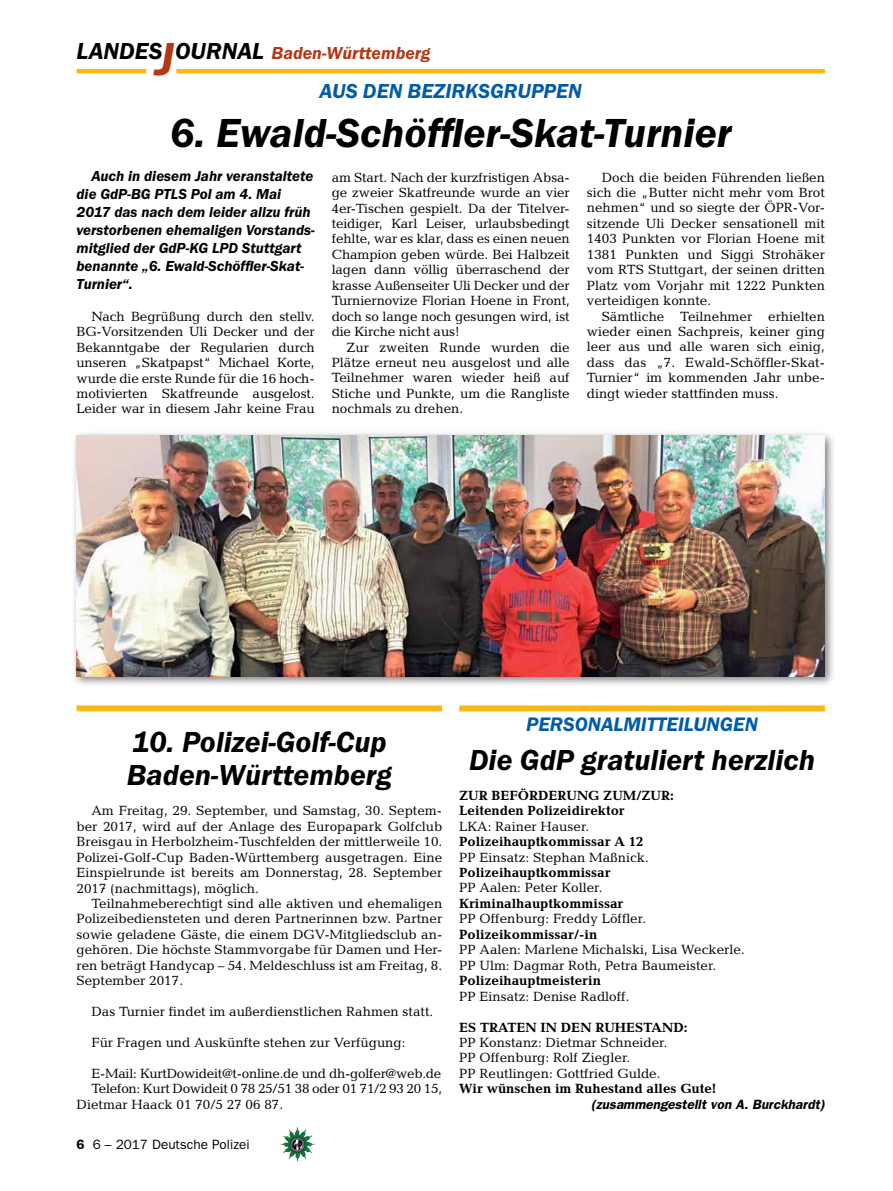
<style>
.page{position:relative;width:893px;height:1191px;background:#fff}
.page>*{position:absolute;margin:0;border:0;box-sizing:border-box;transform-origin:0 0}
.t1{font:italic 600 42px "Franklin Gothic Itc T";color:#000}
.t2{font:italic 600 30px/33px "Franklin Gothic Itc T";color:#000}
.t3{font:italic 600 21px "Franklin Gothic Itc T";color:#005baa}
.t4{font:italic 600 20.25px "Franklin Gothic Itc T";color:#005baa}
.t5{font:italic 600 18px "Franklin Gothic Itc T";color:#b33916}
.t6{font:italic 600 15px/18px "Franklin Gothic Itc T";color:#000}
.t7{font:13.5px/15.5px "Candida";color:#000;text-align:justify}
.t8{font:700 13.5px/15.5px "Candida";color:#000}
.t9{font:13.5px "Candida";letter-spacing:-.02em;color:#000}
.t10{font:italic 600 13.5px "Franklin Gothic";color:#000}
.t11{font:13.5px "Franklin Gothic";color:#000}
.s1{font-size:24px;color:#000}
.s2{font-size:48px}
.s3{font-weight:600}
</style>
<div class="page">
<hr style="left:77px;top:69px;width:69px;height:4px;background:#fdb913">
<hr style="left:176px;top:69px;width:649px;height:4px;background:#fdb913">
<img style="left:281px;top:1128px;width:16px;height:24px">
<div style="left:71px;top:430px;width:765px;height:257px;background:#000;opacity:.5"></div>
<img style="left:77px;top:435px;width:748px;height:241px">
<div style="left:459px;top:705px;width:366px;height:6px;background:#fdb913"></div>
<div style="left:77px;top:705px;width:365px;height:6px;background:#fdb913"></div>
<h3 class="t5" style="left:77px;top:42px;width:355px"><span class="s1">LANDES</span><span class="s2">J</span><span class="s1">OURNAL</span> Baden-Württemberg</h3>
<h3 class="t3" style="left:320px;top:79px;width:58px">Aus den</h3>
<h3 class="t3" style="left:408px;top:79px;width:85px">Bezir ksgruppen</h3>
<h1 class="t1" style="left:170px;top:109px;width:563px">6. Ewald-Schöffler-Skat-Turnier</h1>
<p class="t7" style="left:332px;top:169px;width:240px">am Start. Nach der kurzfristigen Absa&shy;ge zweier Skatfreunde wurde an vier 4er-Tischen gespielt. Da der Titelver&shy;teidiger, Karl Leiser, urlaubsbedingt fehlte, war es klar, dass es einen neuen Champion geben würde. Bei Halbzeit lagen dann völlig überraschend der krasse Außenseiter Uli Decker und der Turniernovize Florian Hoene in Front, doch so lange noch gesungen wird, ist die Kirche nicht aus!</p>
<p class="t7" style="left:332px;top:339px;width:240px;text-indent:15px">Zur zweiten Runde wurden die Plätze erneut neu ausgelost und alle Teilnehmer waren wieder heiß auf Stiche und Punkte, um die Rangliste nochmals zu drehen.</p>
<p class="t6" style="left:77px;top:167px;width:240px;text-indent:15px">Auch in diesem Jahr veranstaltete die GdP-BG PTLS Pol am 4. Mai<br>2017 das nach dem leider allzu früh verstorbenen ehemaligen Vorstands&shy;mitglied der GdP-KG LPD Stuttgart benannte „6. Ewald-Schöffler-Skat-<br>Turnier“.</p>
<p class="t7" style="left:77px;top:308px;width:240px;text-indent:15px">Nach Begrüßung durch den stellv.<br>BG-Vorsitzenden Uli Decker und der Bekanntgabe der Regularien durch unseren „Skatpapst“ Michael Korte, wurde die erste Runde für die 16 hoch&shy;motivierten Skatfreunde ausgelost.<br>Leider war in diesem Jahr keine Frau</p>
<p class="t7" style="left:587px;top:169px;width:240px;text-indent:15px">Doch die beiden Führenden ließen sich die „Butter nicht mehr vom Brot nehmen“ und so siegte der ÖPR-Vor&shy;sitzende Uli Decker sensationell mit 1403 Punkten vor Florian Hoene mit 1381 Punkten und Siggi Strohäker vom RTS Stuttgart, der seinen dritten Platz vom Vorjahr mit 1222 Punkten verteidigen konnte.</p>
<p class="t7" style="left:587px;top:308px;width:240px;text-align:left;text-indent:15px">Sämtliche Teilnehmer erhielten wieder einen Sachpreis, keiner ging leer aus und alle waren sich einig, dass das „7. Ewald-Schöffler-Skat-Turnier“ im kommenden Jahr unbe&shy;dingt wieder stattfinden muss.</p>
<h2 class="t2" style="left:127px;top:724px;width:266px">10. Polizei-Golf-Cup<br>Baden-Württemberg</h2>
<p class="t7" style="left:77px;top:803px;width:367px;text-indent:15px">Am Freitag, 29. September, und Samstag, 30. Septem&shy;ber 2017, wird auf der Anlage des Europapark Golfclub Breisgau in Herbolzheim-Tuschfelden der mittlerweile 10.<br>Polizei-Golf-Cup Baden-Württemberg ausgetragen. Eine Einspielrunde ist bereits am Donnerstag, 28. September 2017 (nachmittags), möglich.</p>
<p class="t7" style="left:77px;top:895px;width:367px;text-indent:15px">Teilnahmeberechtigt sind alle aktiven und ehemaligen Polizeibediensteten und deren Partnerinnen bzw. Partner sowie geladene Gäste, die einem DGV-Mitgliedsclub an&shy;gehören. Die höchste Stammvorgabe für Damen und Her&shy;ren beträgt Handycap – 54. Meldeschluss ist am Freitag, 8.<br>September 2017.</p>
<p class="t7" style="left:91px;top:1004px;width:343px">Das Turnier findet im außerdienstlichen Rahmen statt.</p>
<p class="t7" style="left:91px;top:1034px;width:316px">Für Fragen und Auskünfte stehen zur Verfügung:</p>
<p class="t9" style="left:91px;top:1065px;width:351px">E-Mail: KurtDowideit@t-online.de und dh-golfer@web.de</p>
<p class="t9" style="left:91px;top:1081px;width:352px">Telefon: Kurt Dowideit 0 78 25/51 38 oder 01 71/2 93 20 15,</p>
<p class="t7" style="left:77px;top:1096px;width:208px">Dietmar Haack 01 70/5 27 06 87.</p>
<p class="t11" style="left:77px;top:1136px;width:175px"><span class="s3">6</span> 6 – 2017 Deutsche Polizei</p>
<h3 class="t4" style="left:526px;top:712px;width:26px">Personalm</h3>
<h3 class="t4" style="left:641px;top:712px;width:57px">itteilungen</h3>
<h2 class="t2" style="left:469px;top:742px;width:348px">Die GdP gratuliert herzlich</h2>
<p class="t8" style="left:459px;top:787px;width:216px">ZUR BEFÖRDERUNG ZUM/ZUR:<br>Leitenden Polizeidirektor</p>
<p class="t7" style="left:459px;top:818px;width:132px">LKA: Rainer Hauser.</p>
<p class="t8" style="left:459px;top:833px;width:186px">Polizeihauptkommissar A 12</p>
<p class="t7" style="left:459px;top:849px;width:191px">PP Einsatz: Stephan Maßnick.</p>
<p class="t8" style="left:459px;top:864px;width:153px">Polizeihauptkommissar</p>
<p class="t7" style="left:459px;top:880px;width:145px">PP Aalen: Peter Koller.</p>
<p class="t8" style="left:459px;top:895px;width:166px">Kriminalhauptkommissar</p>
<p class="t7" style="left:459px;top:911px;width:188px">PP Offenburg: Freddy Löffler.</p>
<p class="t8" style="left:459px;top:926px;width:140px">Polizeikommissar/-in</p>
<p class="t7" style="left:459px;top:942px;width:287px">PP Aalen: Marlene Michalski, Lisa Weckerle.<br>PP Ulm: Dagmar Roth, Petra Baumeister.</p>
<p class="t8" style="left:459px;top:972px;width:143px">Polizeihauptmeisterin</p>
<p class="t7" style="left:459px;top:988px;width:172px">PP Einsatz: Denise Radloff.</p>
<p class="t8" style="left:459px;top:1019px;width:230px">ES TRATEN IN DEN RUHESTAND:</p>
<p class="t7" style="left:459px;top:1034px;width:210px;text-align:left">PP Konstanz: Dietmar Schneider.<br>PP Offenburg: Rolf Ziegler.<br>PP Reutlingen: Gottfried Gulde.</p>
<p class="t8" style="left:459px;top:1081px;width:259px">Wir wünschen im Ruhestand alles Gute!</p>
<p class="t10" style="left:591px;top:1096px;width:235px">(zusammengestellt von A. Burckhardt)</p>
</div>
